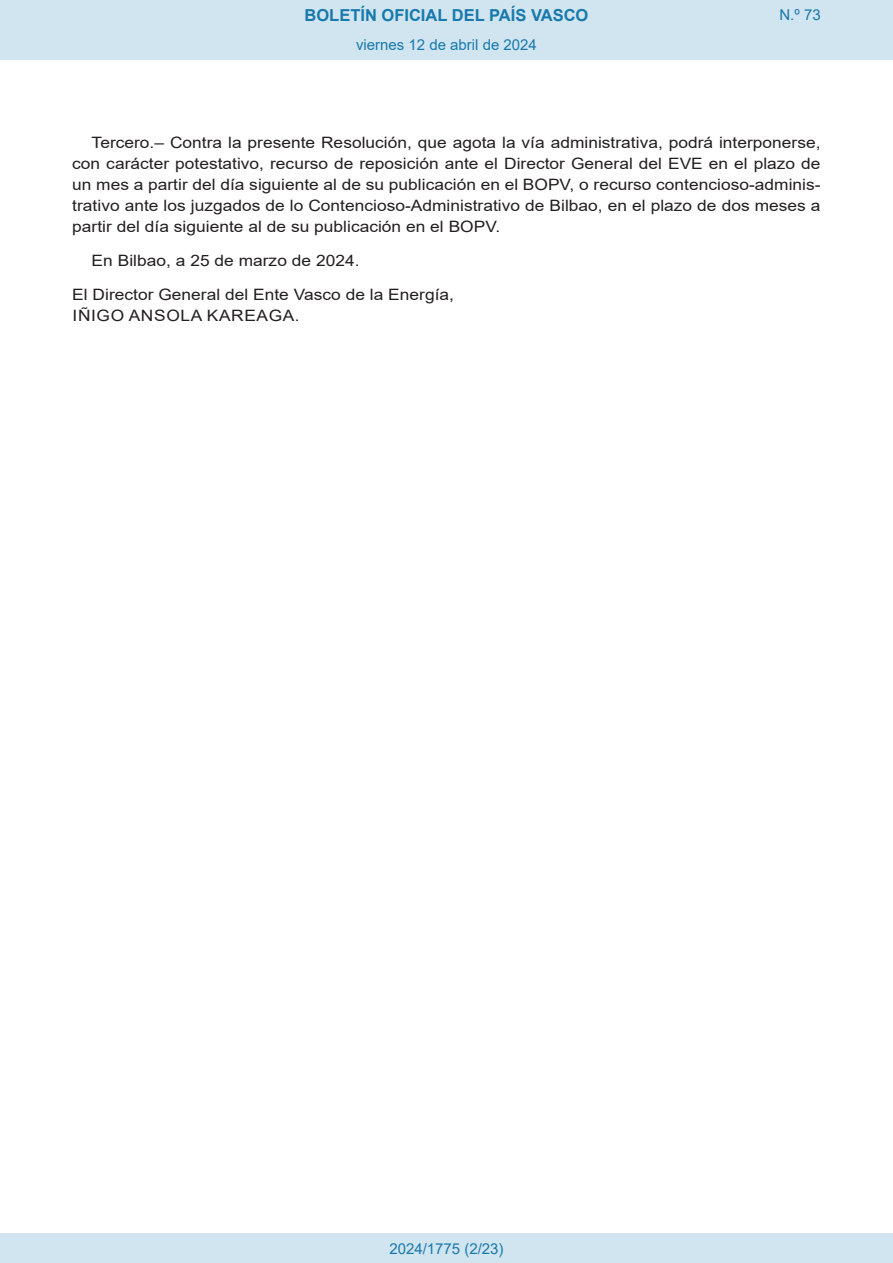
<style>
.page{position:relative;width:893px;height:1263px;background:#fff}
.page>*{position:absolute;margin:0;border:0;box-sizing:border-box;transform-origin:0 0}
.t1{font:700 16.5px "Arial";color:#1879ad}
.BOPVDetalle{font:15.6px/21px "Arial";color:#231f20;text-align:justify;scale:1.11 1}
.BOPVFirmaPuesto{font:15.6px "Arial";color:#231f20;scale:1.11 1}
.BOPVFirmaLugFec{font:15.6px "Arial";color:#231f20;scale:1.11 1}
.BOPVFirmaNombre{font:15.6px "Arial";letter-spacing:.035em;color:#231f20;scale:1.11 1}
.Paginacion_Centro{font:15px "Arial";color:#1879ad}
</style>
<div class="page">
<div style="left:0;top:0;width:893px;height:60px;background:#d0e5f0"></div>
<div style="left:0;top:1233px;width:893px;height:30px;background:#d0e5f0"></div>
<p class="t1" style="left:305px;top:3px;width:285px">BOLETÍN OFICIAL DEL PAÍS VASCO</p>
<p class="Paginacion_Centro" style="left:356px;top:35px;width:182px">viernes 12 de abril de 2024</p>
<p class="Paginacion_Centro" style="left:779px;top:5px;width:43px">N.º 73</p>
<p class="BOPVDetalle" style="left:72px;top:132px;width:676px;text-indent:19px">Tercero.– Contra la presente Resolución, que agota la vía administrativa, podrá interponerse, con carácter potestativo, recurso de reposición ante el Director General del EVE en el plazo de un mes a partir del día siguiente al de su publicación en el BOPV, o recurso contencioso-adminis&shy;trativo ante los juzgados de lo Contencioso-Administrativo de Bilbao, en el plazo de dos meses a partir del día siguiente al de su publicación en el BOPV.</p>
<p class="BOPVFirmaLugFec" style="left:92px;top:250px;width:243px">En Bilbao, a 25 de marzo de 2024.</p>
<p class="BOPVFirmaPuesto" style="left:72px;top:283px;width:345px">El Director General del Ente Vasco de la Energía,</p>
<p class="BOPVFirmaNombre" style="left:73px;top:304px;width:206px">IÑIGO ANSOLA KAREAGA.</p>
<p class="Paginacion_Centro" style="left:389px;top:1238px;width:116px">2024/1775 (2/23)</p>
</div>
